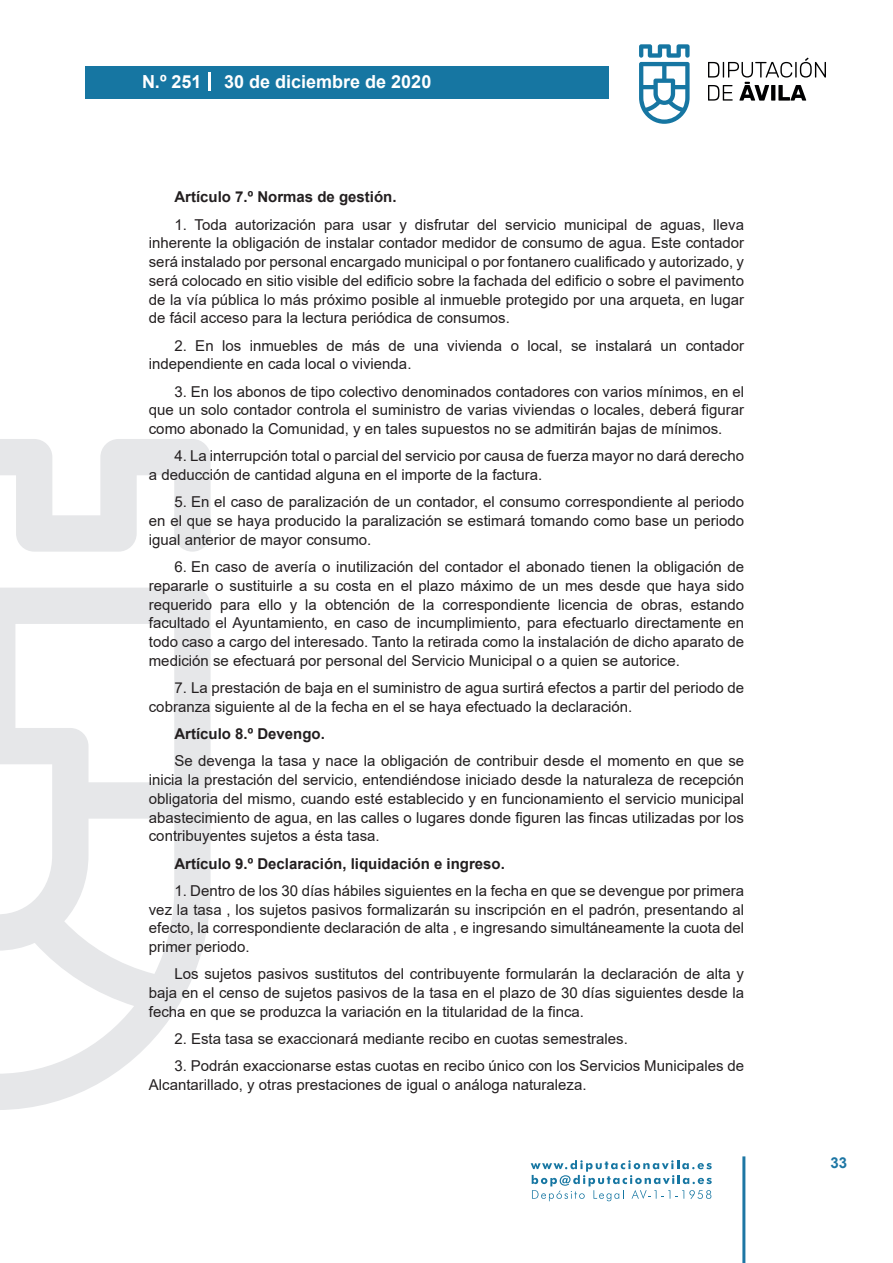
<style>
.page{position:relative;width:893px;height:1263px;background:#fff}
.page>*{position:absolute;margin:0;border:0;box-sizing:border-box;transform-origin:0 0}
.t1{font:700 18px "Arial";color:#fff}
.t2{font:15px/18.8px "Arial";color:#231f20;text-align:justify}
.t3{font:700 15px "Arial";color:#231f20}
.t4{font:700 15px "Arial";color:#1d76a4}
</style>
<div class="page">
<svg style="left:531px;top:1160px;width:181px;height:41px"></svg>
<div style="left:85px;top:66px;width:523px;height:33px;background:#1676a2"></div>
<svg style="left:639px;top:44px;width:51px;height:80px"></svg>
<svg style="left:708px;top:58px;width:118px;height:43px"></svg>
<hr style="left:742px;top:1156px;width:3px;height:107px;background:#1d76a4">
<svg style="left:208px;top:72px;width:2px;height:18px"></svg>
<svg style="left:0;top:439px;width:211px;height:671px"></svg>
<p class="t1" style="left:142px;top:69px;width:61px">N.º 251</p>
<p class="t1" style="left:224px;top:69px;width:209px">30 de diciembre de 2020</p>
<p class="t3" style="left:174px;top:186px;width:224px">Artículo 7.º Normas de gestión.</p>
<p class="t2" style="left:149px;top:215px;width:597px;text-indent:26px">1. Toda autorización para usar y disfrutar del servicio municipal de aguas, lleva inherente la obligación de instalar contador medidor de consumo de agua. Este contador será instalado por personal encargado municipal o por fontanero cualificado y autorizado, y será colocado en sitio visible del edificio sobre la fachada del edificio o sobre el pavimento de la vía pública lo más próximo posible al inmueble protegido por una arqueta, en lugar de fácil acceso para la lectura periódica de consumos.</p>
<p class="t2" style="left:149px;top:336px;width:597px;text-indent:26px">2. En los inmuebles de más de una vivienda o local, se instalará un contador independiente en cada local o vivienda.</p>
<p class="t2" style="left:149px;top:382px;width:597px;text-indent:26px">3. En los abonos de tipo colectivo denominados contadores con varios mínimos, en el que un solo contador controla el suministro de varias viviendas o locales, deberá figurar como abonado la Comunidad, y en tales supuestos no se admitirán bajas de mínimos.</p>
<p class="t2" style="left:149px;top:447px;width:597px;text-indent:26px">4. La interrupción total o parcial del servicio por causa de fuerza mayor no dará derecho a deducción de cantidad alguna en el importe de la factura.</p>
<p class="t2" style="left:149px;top:493px;width:597px;text-indent:26px">5. En el caso de paralización de un contador, el consumo correspondiente al periodo en el que se haya producido la paralización se estimará tomando como base un periodo igual anterior de mayor consumo.</p>
<p class="t2" style="left:149px;top:557px;width:597px;text-indent:26px">6. En caso de avería o inutilización del contador el abonado tienen la obligación de repararle o sustituirle a su costa en el plazo máximo de un mes desde que haya sido requerido para ello y la obtención de la correspondiente licencia de obras, estando facultado el Ayuntamiento, en caso de incumplimiento, para efectuarlo directamente en todo caso a cargo del interesado. Tanto la retirada como la instalación de dicho aparato de medición se efectuará por personal del Servicio Municipal o a quien se autorice.</p>
<p class="t2" style="left:149px;top:678px;width:597px;text-indent:26px">7. La prestación de baja en el suministro de agua surtirá efectos a partir del periodo de cobranza siguiente al de la fecha en el se haya efectuado la declaración.</p>
<p class="t3" style="left:174px;top:723px;width:152px">Artículo 8.º Devengo.</p>
<p class="t2" style="left:149px;top:752px;width:597px;text-indent:26px">Se devenga la tasa y nace la obligación de contribuir desde el momento en que se inicia la prestación del servicio, entendiéndose iniciado desde la naturaleza de recepción obligatoria del mismo, cuando esté establecido y en funcionamiento el servicio municipal abastecimiento de agua, en las calles o lugares donde figuren las fincas utilizadas por los contribuyentes sujetos a ésta tasa.</p>
<p class="t3" style="left:174px;top:853px;width:332px">Artículo 9.º Declaración, liquidación e ingreso.</p>
<p class="t2" style="left:149px;top:881px;width:597px;text-indent:26px">1. Dentro de los 30 días hábiles siguientes en la fecha en que se devengue por primera vez la tasa , los sujetos pasivos formalizarán su inscripción en el padrón, presentando al efecto, la correspondiente declaración de alta , e ingresando simultáneamente la cuota del primer periodo.</p>
<p class="t2" style="left:149px;top:965px;width:597px;text-indent:26px">Los sujetos pasivos sustitutos del contribuyente formularán la declaración de alta y baja en el censo de sujetos pasivos de la tasa en el plazo de 30 días siguientes desde la fecha en que se produzca la variación en la titularidad de la finca.</p>
<p class="t2" style="left:174px;top:1029px;width:455px">2. Esta tasa se exaccionará mediante recibo en cuotas semestrales.</p>
<p class="t2" style="left:149px;top:1057px;width:597px;text-indent:26px">3. Podrán exaccionarse estas cuotas en recibo único con los Servicios Municipales de<br>Alcantarillado, y otras prestaciones de igual o análoga naturaleza.</p>
<p class="t4" style="left:831px;top:1152px;width:18px">33</p>
</div>
